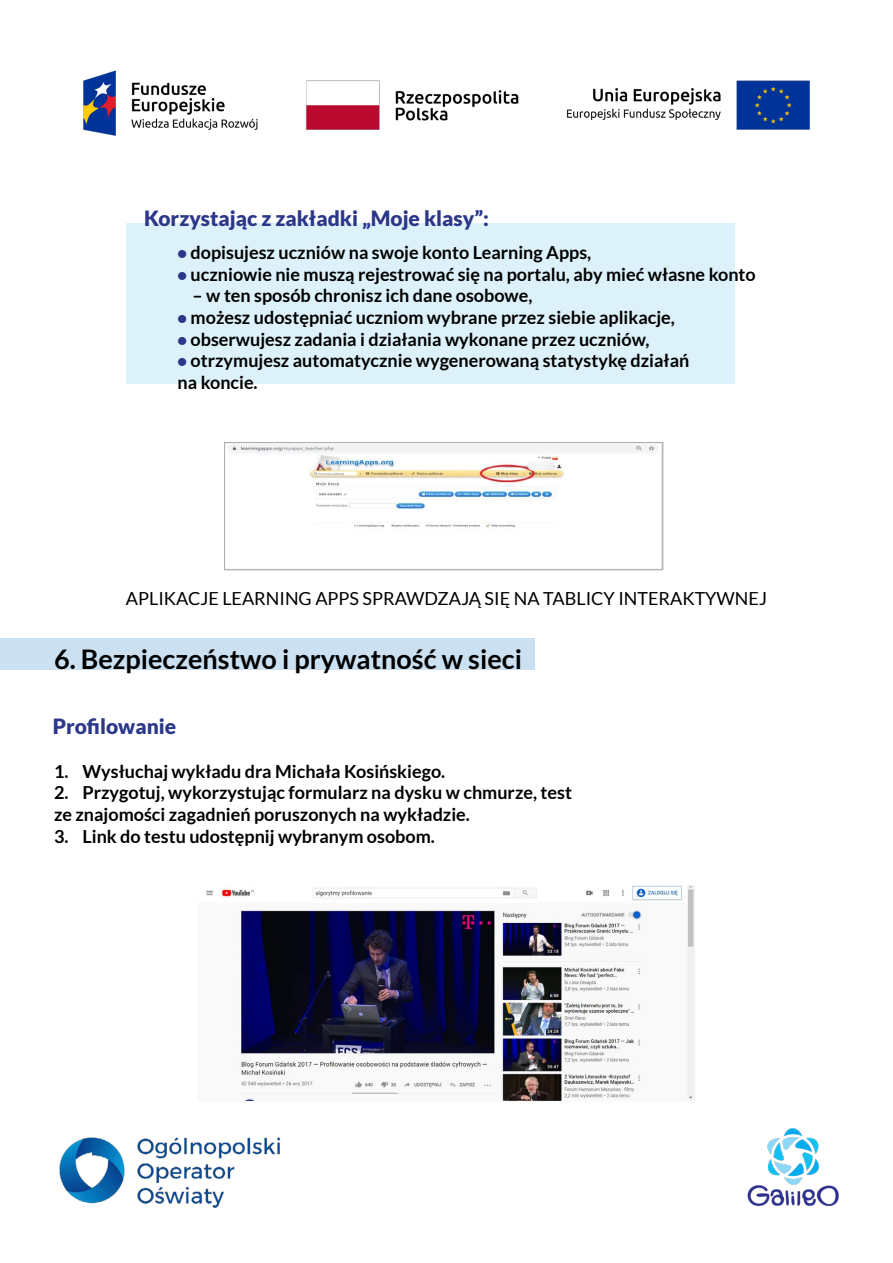
<style>
.page{position:relative;width:893px;height:1263px;background:#fff}
.page>*{position:absolute;margin:0;border:0;box-sizing:border-box;transform-origin:0 0}
.t1{font:700 27px "Lato";color:#000}
.t2{font:900 21px "Lato";color:#2b3788}
.t3{font:700 18px/21.6px "Lato";color:#000}
.t4{font:18px "Lato";color:#000}
.s1{font-weight:900;font-size:16.5px;color:#2b3788}
</style>
<div class="page">
<img style="left:59px;top:1137px;width:222px;height:72px">
<img style="left:747px;top:1128px;width:92px;height:79px">
<img style="left:83px;top:70px;width:727px;height:66px">
<div style="left:126px;top:223px;width:609px;height:160px;background:#dcf1fa"></div>
<img style="left:225px;top:443px;width:439px;height:128px">
<div style="left:0;top:638px;width:534px;height:32px;background:#cbe1f2"></div>
<img style="left:206px;top:886px;width:489px;height:215px">
<p class="t2" style="left:144px;top:206px;width:346px">Korzystając z zakładki „Moje klasy”:</p>
<p class="t3" style="left:178px;top:242px;width:415px"><span class="s1">•</span> dopisujesz uczniów na swoje konto Learning Apps,</p>
<p class="t3" style="left:178px;top:263px;width:580px"><span class="s1">•</span> uczniowie nie muszą rejestrować się na portalu, aby mieć własne konto</p>
<p class="t3" style="left:193px;top:285px;width:341px">– w ten sposób chronisz ich dane osobowe,</p>
<p class="t3" style="left:178px;top:306px;width:499px"><span class="s1">•</span> możesz udostępniać uczniom wybrane przez siebie aplikacje,</p>
<p class="t3" style="left:178px;top:328px;width:473px"><span class="s1">•</span> obserwujesz zadania i działania wykonane przez uczniów,</p>
<p class="t3" style="left:178px;top:350px;width:513px"><span class="s1">•</span> otrzymujesz automatycznie wygenerowaną statystykę działań na koncie.</p>
<p class="t4" style="left:126px;top:588px;width:643px">APLIKACJE LEARNING APPS SPRAWDZAJĄ SIĘ NA TABLICY INTERAKTYWNEJ</p>
<h1 class="t1" style="left:54px;top:644px;width:470px">6. Bezpieczeństwo i prywatność w sieci</h1>
<p class="t2" style="left:53px;top:714px;width:125px">Profilowanie</p>
<p class="t3" style="left:54px;top:760px;width:393px">1. Wysłuchaj wykładu dra Michała Kosińskiego.</p>
<p class="t3" style="left:54px;top:782px;width:519px">2. Przygotuj, wykorzystując formularz na dysku w chmurze, test ze znajomości zagadnień poruszonych na wykładzie.</p>
<p class="t3" style="left:54px;top:825px;width:382px">3. Link do testu udostępnij wybranym osobom.</p>
</div>
